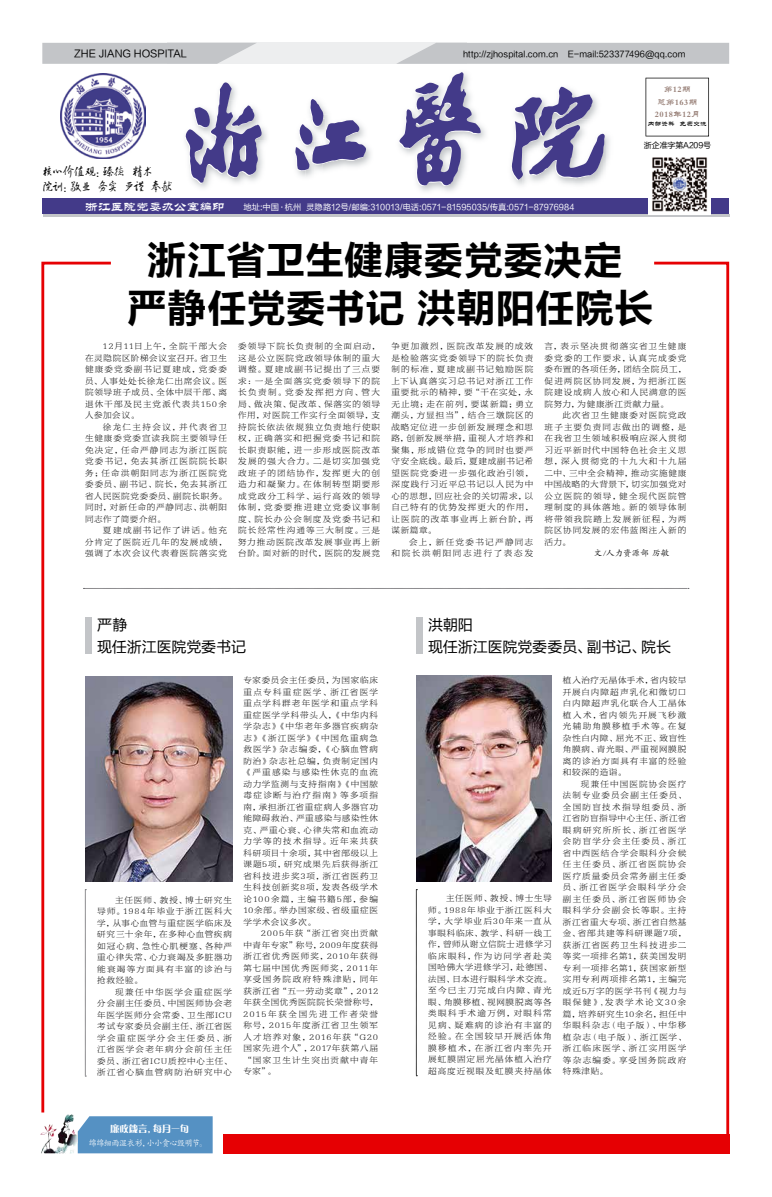
<style>
.page{position:relative;width:772px;height:1197px;background:#fff}
.page>*{position:absolute;margin:0;border:0;box-sizing:border-box;transform-origin:0 0}
.t1{font:40px/48px "FZLTCHK ZJRB GBK1 0";letter-spacing:-.01em;color:#000;text-align:center}
.t2{font:15px/22px "FZLTHK ZJRB GBK1 0";letter-spacing:-.01em;color:#000}
.t3{font:13px/15px "FZHCK GBK1 0";letter-spacing:-.19em;color:#000}
.t4{font:12.5px "FZL2 K GBK1 0";letter-spacing:.015em;color:#fff}
.t5{font:10px "FZLTHK ZJRB GBK1 0";color:#000}
.t6{font:9.4px "FZCQK GBK1 0";letter-spacing:-.02em;color:#fff}
.t7{font:8.5px/11.5px "FZBYSK ZJRB GBK1 0";letter-spacing:.125em;color:#000;text-align:justify}
.t8{font:8.5px "FZLTHK ZJRB GBK1 0";letter-spacing:.01em;color:#000}
.t9{font:8.5px/11.5px "FZBYSK ZJRB GBK1 0";letter-spacing:.185em;color:#000;text-align:right}
.t10{font:8.5px/13.5px "FZL2 K GBK1 0";letter-spacing:.04em;color:#947b72;text-align:center}
.t11{font:8.5px "FZKTK GBK1 0";letter-spacing:-.05em;color:#fff;scale:.94 1}
.t12{font:8.5px "FZKTK GBK1 0";color:#000}
.t13{font:8.3px "FZLTHK ZJRB GBK1 0";letter-spacing:.005em;color:#fff}
.t14{font:8px "FZLTHK ZJRB GBK1 0";letter-spacing:-.02em;color:#000}
.t15{font:6.5px "FZL2 K GBK1 0";letter-spacing:.045em;color:#000}
</style>
<div class="page">
<div style="left:42px;top:199px;width:686px;height:15px;background:#433a89"></div>
<img style="left:392px;top:126px;width:101px;height:73px">
<img style="left:605px;top:135px;width:5px;height:34px">
<img style="left:514px;top:86px;width:84px;height:99px">
<svg style="left:398px;top:72px;width:83px;height:115px"></svg>
<img style="left:366px;top:146px;width:5px;height:17px">
<svg style="left:185px;top:82px;width:77px;height:103px"></svg>
<svg style="left:294px;top:99px;width:72px;height:73px"></svg>
<svg style="left:511px;top:87px;width:94px;height:93px"></svg>
<hr style="left:43px;top:214px;width:686px;height:3px;background:#c3c5c8">
<div style="left:167px;top:43px;width:299px;height:21px;background:#edeeef"></div>
<svg style="left:42px;top:43px;width:214px;height:21px;background:#c7c9cb"></svg>
<svg style="left:397px;top:43px;width:332px;height:21px;background:#c5c7ca"></svg>
<img style="left:61px;top:74px;width:85px;height:84px">
<img style="left:648px;top:157px;width:62px;height:58px">
<svg style="left:645px;top:78px;width:64px;height:58px"></svg>
<div style="left:78px;top:1116px;width:135px;height:37px;background:#5591c3"></div>
<svg style="left:63px;top:1115px;width:8px;height:9px"></svg>
<svg style="left:41px;top:261px;width:73px;height:854px"></svg>
<svg style="left:651px;top:261px;width:79px;height:893px"></svg>
<div style="left:223px;top:1134px;width:506px;height:19px;background:#e60003"></div>
<svg style="left:83px;top:588px;width:606px;height:1px"></svg>
<img style="left:85px;top:676px;width:147px;height:205px">
<svg style="left:96px;top:616px;width:18px;height:54px"></svg>
<div style="left:85px;top:617px;width:6px;height:37px;background:#c3c5c8"></div>
<svg style="left:85px;top:889px;width:1px;height:188px"></svg>
<svg style="left:651px;top:615px;width:22px;height:56px"></svg>
<img style="left:416px;top:676px;width:135px;height:205px">
<div style="left:416px;top:617px;width:6px;height:37px;background:#c3c5c8"></div>
<svg style="left:416px;top:889px;width:1px;height:187px"></svg>
<p class="t5" style="left:74px;top:48px;width:114px">ZHE JIANG HOSPITAL</p>
<p class="t8" style="left:463px;top:50px;width:224px">http://zjhospital.com.cn E-mail:523377496@qq.com</p>
<p class="t10" style="left:657px;top:82px;width:41px">第12期<br>总第163期</p>
<p class="t10" style="left:654px;top:107px;width:46px">2018年12月</p>
<p class="t15" style="left:648px;top:121px;width:60px">内部资料 免费交流</p>
<p class="t14" style="left:644px;top:141px;width:69px">浙企准字第A209号</p>
<h3 class="t3" style="left:41px;top:165px;width:134px">核心价值观：臻德 精术<br>院训：敬业 务实 严谨 奉献</h3>
<h3 class="t4" style="left:85px;top:200px;width:141px">浙江医院党委办公室编印</h3>
<p class="t13" style="left:243px;top:203px;width:333px">地址:中国·杭州 灵隐路12号/邮编:310013/电话:0571-81595035/传真:0571-87976984</p>
<h1 class="t1" style="left:127px;top:237px;width:528px">浙江省卫生健康委党委决定<br>严静任党委书记 洪朝阳任院长</h1>
<p class="t7" style="left:85px;top:341px;width:143px;text-indent:18px">12月11日上午，全院干部大会在灵隐院区阶梯会议室召开。省卫生健康委党委副书记夏建成，党委委员、人事处处长徐龙仁出席会议。医院领导班子成员、全体中层干部、离退休干部及民主党派代表共150余人参加会议。</p>
<p class="t7" style="left:85px;top:421px;width:143px;text-indent:18px">徐龙仁主持会议，并代表省卫生健康委党委宣读我院主要领导任免决定，任命严静同志为浙江医院党委书记，免去其浙江医院院长职务；任命洪朝阳同志为浙江医院党委委员、副书记、院长，免去其浙江省人民医院党委委员、副院长职务。同时，对新任命的严静同志、洪朝阳同志作了简要介绍。</p>
<p class="t7" style="left:85px;top:525px;width:143px;text-indent:18px">夏建成副书记作了讲话。他充分肯定了医院近几年的发展成绩，强调了本次会议代表着医院落实党</p>
<p class="t7" style="left:544px;top:341px;width:143px">言，表示坚决贯彻落实省卫生健康委党委的工作要求，认真完成委党委布置的各项任务，团结全院员工，促进两院区协同发展，为把浙江医院建设成病人放心和人民满意的医院努力，为健康浙江贡献力量。</p>
<p class="t7" style="left:544px;top:410px;width:143px;text-indent:18px">此次省卫生健康委对医院党政班子主要负责同志做出的调整，是在我省卫生领域积极响应深入贯彻习近平新时代中国特色社会主义思想，深入贯彻党的十九大和十九届二中、三中全会精神，推动实施健康中国战略的大背景下，切实加强党对公立医院的领导，健全现代医院管理制度的具体落地。新的领导体制将带领我院踏上发展新征程，为两院区协同发展的宏伟蓝图注入新的活力。</p>
<p class="t12" style="left:593px;top:549px;width:77px">文/人力资源部 厉敏</p>
<p class="t7" style="left:238px;top:341px;width:143px">委领导下院长负责制的全面启动，这是公立医院党政领导体制的重大调整。夏建成副书记提出了三点要求：一是全面落实党委领导下的院长负责制。党委发挥把方向、管大局、做决策、促改革、保落实的领导作用，对医院工作实行全面领导，支持院长依法依规独立负责地行使职权，正确落实和把握党委书记和院长职责职能，进一步形成医院改革发展的强大合力。二是切实加强党政班子的团结协作，发挥更大的创造力和凝聚力。在体制转型期要形成党政分工科学、运行高效的领导体制，党委要推进建立党委议事制度、院长办公会制度及党委书记和院长经常性沟通等三大制度。三是努力推动医院改革发展事业再上新台阶。面对新的时代，医院的发展竞</p>
<p class="t7" style="left:391px;top:341px;width:143px">争更加激烈，医院改革发展的成效是检验落实党委领导下的院长负责制的标准，夏建成副书记勉励医院上下认真落实习总书记对浙江工作重要批示的精神，要“干在实处，永无止境；走在前列，要谋新篇；勇立潮头，方显担当”，结合三墩院区的战略定位进一步创新发展理念和思路，创新发展举措，重视人才培养和聚集，形成错位竞争的同时也要严守安全底线。最后，夏建成副书记希望医院党委进一步强化政治引领，深度践行习近平总书记以人民为中心的思想，回应社会的关切需求，以自己特有的优势发挥更大的作用，让医院的改革事业再上新台阶，再谋新篇章。</p>
<p class="t9" style="left:391px;top:536px;width:143px">会上，新任党委书记严静同志<br>和院长洪朝阳同志进行了表态发</p>
<h2 class="t2" style="left:97px;top:614px;width:150px">严静<br>现任浙江医院党委书记</h2>
<p class="t7" style="left:97px;top:894px;width:136px;text-indent:18px">主任医师、教授、博士研究生导师。1984年毕业于浙江医科大学，从事心血管与重症医学临床及研究三十余年，在多种心血管疾病如冠心病、急性心肌梗塞、各种严重心律失常、心力衰竭及多脏器功能衰竭等方面具有丰富的诊治与抢救经验。</p>
<p class="t7" style="left:97px;top:986px;width:136px;text-indent:18px">现兼任中华医学会重症医学分会副主任委员、中国医师协会老年医学医师分会常委、卫生部ICU考试专家委员会副主任、浙江省医学会重症医学分会主任委员、浙江省医学会老年病分会前任主任委员、浙江省ICU质控中心主任、浙江省心脑血管病防治研究中心</p>
<p class="t7" style="left:243px;top:675px;width:136px">专家委员会主任委员，为国家临床重点专科重症医学、浙江省医学重点学科群老年医学和重点学科重症医学学科带头人，《中华内科学杂志》《中华老年多器官疾病杂志》《浙江医学》《中国危重病急救医学》杂志编委，《心脑血管病防治》杂志社总编，负责制定国内《严重感染与感染性休克的血流动力学监测与支持指南》《中国脓毒症诊断与治疗指南》等多项指南，承担浙江省重症病人多器官功能障碍救治、严重感染与感染性休克、严重心衰、心律失常和血流动力学等的技术指导。近年来共获科研项目十余项，其中省部级以上课题5项，研究成果先后获得浙江省科技进步奖3项，浙江省医药卫生科技创新奖8项，发表各级学术论100余篇，主编书籍5部，参编10余部。举办国家级、省级重症医学学术会议多次。</p>
<p class="t7" style="left:243px;top:928px;width:136px;text-indent:18px">2005年获“浙江省突出贡献中青年专家”称号，2009年度获得浙江省优秀医师奖，2010年获得第七届中国优秀医师奖，2011年享受国务院政府特殊津贴，同年获浙江省“五一劳动奖章”，2012年获全国优秀医院院长荣誉称号，2015年获全国先进工作者荣誉称号，2015年度浙江省卫生领军人才培养对象，2016年获“G20国家先进个人”，2017年获第八届“国家卫生计生突出贡献中青年专家”。</p>
<p class="t6" style="left:110px;top:1123px;width:81px">廉政箴言，每月一句</p>
<p class="t11" style="left:89px;top:1139px;width:127px">绵绵细雨湿衣衫，小小贪心毁明节。</p>
<h2 class="t2" style="left:428px;top:614px;width:244px">洪朝阳<br>现任浙江医院党委委员、副书记、院长</h2>
<p class="t7" style="left:428px;top:893px;width:125px;text-indent:18px">主任医师、教授、博士生导师。1988年毕业于浙江医科大学，大学毕业后30年来一直从事眼科临床、教学、科研一线工作，曾师从谢立信院士进修学习临床眼科，作为访问学者赴美国哈佛大学进修学习，赴德国、法国、日本进行眼科学术交流。至今已主刀完成白内障、青光眼、角膜移植、视网膜脱离等各类眼科手术逾万例，对眼科常见病、疑难病的诊治有丰富的经验。在全国较早开展活体角膜移植术，在浙江省内率先开展虹膜固定屈光晶体植入治疗超高度近视眼及虹膜夹持晶体</p>
<p class="t7" style="left:563px;top:675px;width:125px">植入治疗无晶体手术，省内较早开展白内障超声乳化和微切口白内障超声乳化联合人工晶体植入术，省内领先开展飞秒激光辅助角膜移植手术等。在复杂性白内障、屈光不正、致盲性角膜病、青光眼、严重视网膜脱离的诊治方面具有丰富的经验和较深的造诣。</p>
<p class="t7" style="left:563px;top:778px;width:125px;text-indent:18px">现兼任中国医院协会医疗法制专业委员会副主任委员、全国防盲技术指导组委员、浙江省防盲指导中心主任、浙江省眼病研究所所长、浙江省医学会防盲学分会主任委员、浙江省中西医结合学会眼科分会候任主任委员、浙江省医院协会医疗质量委员会常务副主任委员、浙江省医学会眼科学分会副主任委员、浙江省医师协会眼科学分会副会长等职。主持浙江省重大专项、浙江省自然基金、省部共建等科研课题7项，获浙江省医药卫生科技进步二等奖一项排名第1，获美国发明专利一项排名第1，获国家新型实用专利两项排名第1，主编完成近5万字的医学书刊《视力与眼保健》,发表学术论文30余篇，培养研究生10余名，担任中华眼科杂志（电子版）、中华移植杂志（电子版）、浙江医学、浙江临床医学、浙江实用医学等杂志编委。享受国务院政府特殊津贴。</p>
</div>
